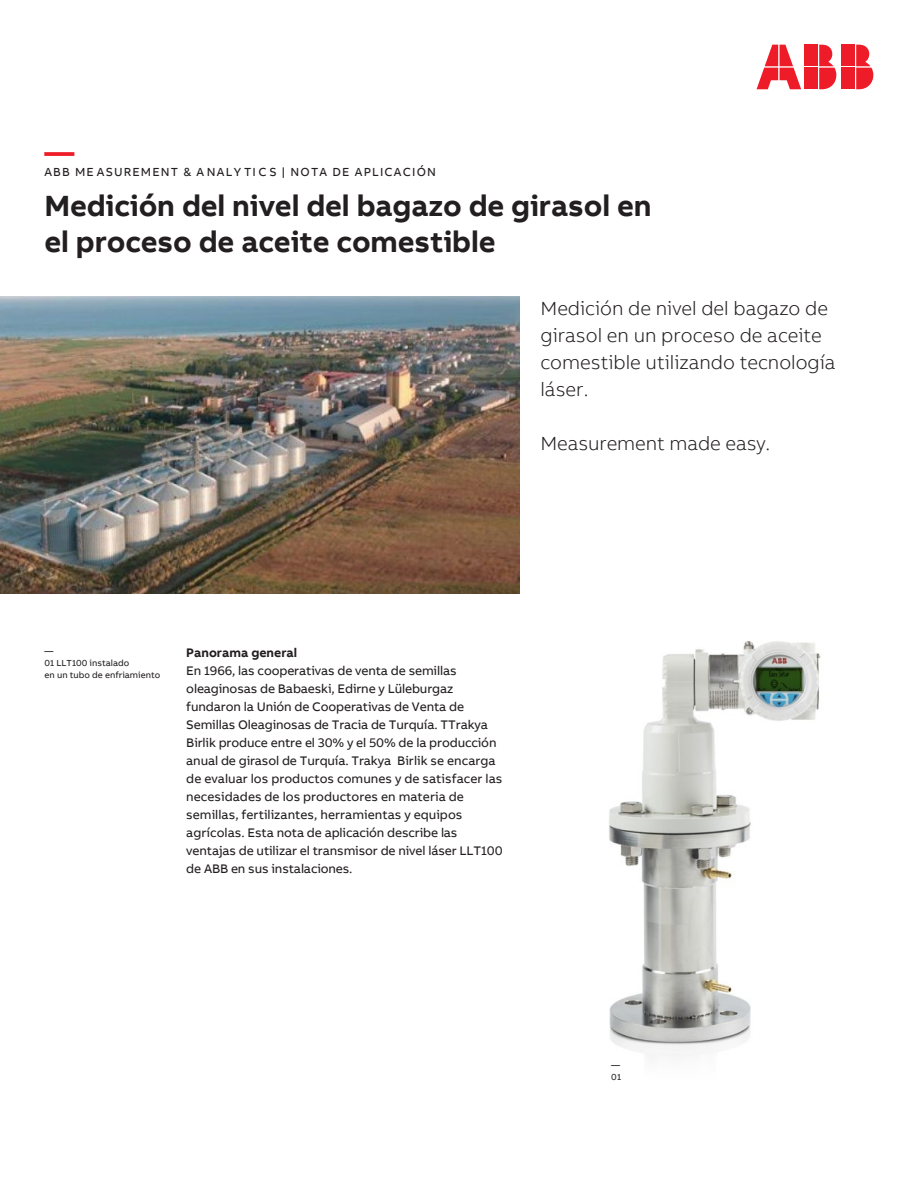
<style>
.page{position:relative;width:918px;height:1188px;background:#fff}
.page>*{position:absolute;margin:0;border:0;box-sizing:border-box;transform-origin:0 0}
.Headline_M_20pt_24pt{font:700 30px/36px "AB Bvoice";letter-spacing:-.005em;color:#231f20}
.Headline_M_20pt_24pt-2{font:700 30px "AB Bvoice";color:#ee1c28}
.Lead_13pt_18pt{font:300 19.5px/27px "AB Bvoice";color:#231f20}
.Copytext_8_5pt_12pt{font:12.75px/18px "AB Bvoice";letter-spacing:-.01em;color:#231f20}
.Headline_M_20pt_24pt-3{font:12px "AB Bvoice";letter-spacing:.1em;color:#231f20}
.Caption_6pt_8pt{font:9px/12px "AB Bvoice";color:#231f20}
.s1{font-weight:700}
</style>
<div class="page">
<img style="left:0;top:297px;width:519px;height:296px">
<div style="left:842px;top:45px;width:13px;height:21px;background:#ee1c28"></div>
<div style="left:842px;top:68px;width:13px;height:21px;background:#ee1c28"></div>
<svg style="left:856px;top:45px;width:17px;height:44px"></svg>
<svg style="left:757px;top:45px;width:44px;height:44px"></svg>
<div style="left:805px;top:45px;width:13px;height:21px;background:#ee1c28"></div>
<div style="left:805px;top:68px;width:13px;height:21px;background:#ee1c28"></div>
<svg style="left:819px;top:45px;width:17px;height:44px"></svg>
<img style="left:609px;top:641px;width:212px;height:417px">
<p class="Headline_M_20pt_24pt-2" style="left:45px;top:132px;width:31px">—</p>
<p class="Headline_M_20pt_24pt-3" style="left:44px;top:165px;width:393px">ABB ME ASUREMENT &amp; A NALY TI C S | NOTA DE APLICACIÓN</p>
<p class="Headline_M_20pt_24pt" style="left:44px;top:188px;width:609px">Medición del nivel del bagazo de girasol en el proceso de aceite comestible</p>
<p class="Lead_13pt_18pt" style="left:540px;top:295px;width:297px">Medición de nivel del bagazo de girasol en un proceso de aceite comestible utilizando tecnología láser.</p>
<p class="Lead_13pt_18pt" style="left:540px;top:430px;width:231px">Measurement made easy.</p>
<p class="Caption_6pt_8pt" style="left:45px;top:645px;width:10px">—</p>
<p class="Caption_6pt_8pt" style="left:45px;top:657px;width:117px">01 LLT100 instalado<br>en un tubo de enfriamiento</p>
<p class="Copytext_8_5pt_12pt" style="left:186px;top:643px;width:318px"><span class="s1">Panorama general<br></span>En 1966, las cooperativas de venta de semillas oleaginosas de Babaeski, Edirne y Lüleburgaz fundaron la Unión de Cooperativas de Venta de Semillas Oleaginosas de Tracia de Turquía. TTrakya Birlik produce entre el 30% y el 50% de la producción anual de girasol de Turquía. Trakya Birlik se encarga de evaluar los productos comunes y de satisfacer las necesidades de los productores en materia de semillas, fertilizantes, herramientas y equipos agrícolas. Esta nota de aplicación describe las ventajas de utilizar el transmisor de nivel láser LLT100 de ABB en sus instalaciones.</p>
<p class="Caption_6pt_8pt" style="left:611px;top:1059px;width:10px">—</p>
<p class="Caption_6pt_8pt" style="left:611px;top:1071px;width:11px">01</p>
</div>
